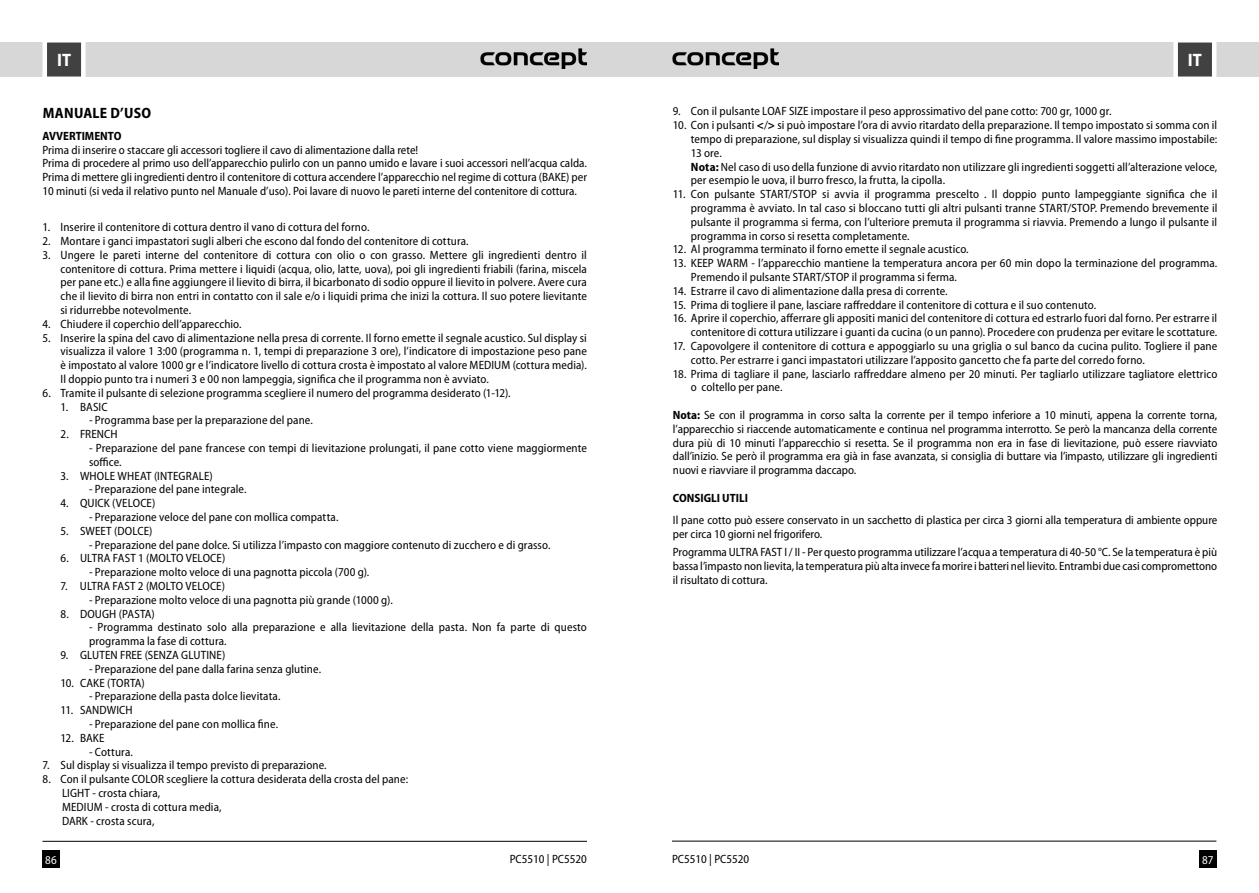
<style>
.page{position:relative;width:1259px;height:893px;background:#fff}
.page>*{position:absolute;margin:0;border:0;box-sizing:border-box;transform-origin:0 0}
.t1{font:700 semi-condensed 18px "Myriad Pro";color:#fff}
.t2{font:700 semi-condensed 15px "Myriad Pro";letter-spacing:.015em;color:#000}
.t3{font:semi-condensed 12px/13.8px "Myriad Pro";letter-spacing:.005em;color:#000}
.t4{font:700 semi-condensed 12px "Myriad Pro";color:#000}
.t5{font:semi-condensed 12px "Myriad Pro";color:#fff}
.s1{font-weight:700}
</style>
<div class="page">
<div style="left:629px;top:43px;width:630px;height:34px;background:#d7d7d7"></div>
<div style="left:0;top:43px;width:629px;height:34px;background:#d7d7d7"></div>
<div style="left:43px;top:850px;width:17px;height:17px;background:#020202"></div>
<div style="left:1199px;top:850px;width:17px;height:17px;background:#020202"></div>
<svg style="left:1171px;top:42px;width:47px;height:35px;background:#757575"></svg>
<svg style="left:40px;top:42px;width:48px;height:35px;background:#777"></svg>
<hr style="left:672px;top:841px;width:544px;height:1px;background:#000">
<hr style="left:43px;top:841px;width:544px;height:1px;background:#000">
<img style="left:480px;top:48px;width:107px;height:21px">
<img style="left:672px;top:48px;width:106px;height:21px">
<h1 class="t1" style="left:57px;top:48px;width:15px">IT</h1>
<h1 class="t1" style="left:1188px;top:48px;width:15px">IT</h1>
<p class="t2" style="left:43px;top:103px;width:110px">MANUALE D’USO</p>
<p class="t4" style="left:43px;top:128px;width:80px">AVVERTIMENTO</p>
<p class="t3" style="left:43px;top:143px;width:546px">Prima di inserire o staccare gli accessori togliere il cavo di alimentazione dalla rete!<br>Prima di procedere al primo uso dell’apparecchio pulirlo con un panno umido e lavare i suoi accessori nell’acqua calda.<br>Prima di mettere gli ingredienti dentro il contenitore di cottura accendere l’apparecchio nel regime di cottura (BAKE) per 10 minuti (si veda il relativo punto nel Manuale d’uso). Poi lavare di nuovo le pareti interne del contenitore di cottura.</p>
<p class="t3" style="left:43px;top:220px;width:328px">1. Inserire il contenitore di cottura dentro il vano di cottura del forno.</p>
<p class="t3" style="left:43px;top:234px;width:428px">2. Montare i ganci impastatori sugli alberi che escono dal fondo del contenitore di cottura.</p>
<p class="t3" style="left:61px;top:248px;width:528px;text-align:justify;text-indent:-18px">3. Ungere le pareti interne del contenitore di cottura con olio o con grasso. Mettere gli ingredienti dentro il contenitore di cottura. Prima mettere i liquidi (acqua, olio, latte, uova), poi gli ingredienti friabili (farina, miscela per pane etc.) e alla fine aggiungere il lievito di birra, il bicarbonato di sodio oppure il lievito in polvere. Avere cura che il lievito di birra non entri in contatto con il sale e/o i liquidi prima che inizi la cottura. Il suo potere lievitante si ridurrebbe notevolmente.</p>
<p class="t3" style="left:43px;top:317px;width:201px">4. Chiudere il coperchio dell’apparecchio.</p>
<p class="t3" style="left:61px;top:330px;width:528px;text-align:justify;text-indent:-18px">5. Inserire la spina del cavo di alimentazione nella presa di corrente. Il forno emette il segnale acustico. Sul display si visualizza il valore 1 3:00 (programma n. 1, tempi di preparazione 3 ore), l’indicatore di impostazione peso pane è impostato al valore 1000 gr e l’indicatore livello di cottura crosta è impostato al valore MEDIUM (cottura media).<br>Il doppio punto tra i numeri 3 e 00 non lampeggia, significa che il programma non è avviato.</p>
<p class="t3" style="left:43px;top:386px;width:469px">6. Tramite il pulsante di selezione programma scegliere il numero del programma desiderato (1-12).</p>
<p class="t3" style="left:61px;top:399px;width:49px">1. BASIC</p>
<p class="t3" style="left:89px;top:413px;width:225px">- Programma base per la preparazione del pane.</p>
<p class="t3" style="left:61px;top:427px;width:59px">2. FRENCH</p>
<p class="t3" style="left:89px;top:441px;width:499px">- Preparazione del pane francese con tempi di lievitazione prolungati, il pane cotto viene maggiormente soffice.</p>
<p class="t3" style="left:61px;top:468px;width:154px">3. WHOLE WHEAT (INTEGRALE)</p>
<p class="t3" style="left:89px;top:482px;width:159px">- Preparazione del pane integrale.</p>
<p class="t3" style="left:61px;top:496px;width:96px">4. QUICK (VELOCE)</p>
<p class="t3" style="left:89px;top:510px;width:251px">- Preparazione veloce del pane con mollica compatta.</p>
<p class="t3" style="left:61px;top:524px;width:93px">5. SWEET (DOLCE)</p>
<p class="t3" style="left:89px;top:537px;width:463px">- Preparazione del pane dolce. Si utilizza l’impasto con maggiore contenuto di zucchero e di grasso.</p>
<p class="t3" style="left:61px;top:551px;width:166px">6. ULTRA FAST 1 (MOLTO VELOCE)</p>
<p class="t3" style="left:89px;top:565px;width:282px">- Preparazione molto veloce di una pagnotta piccola (700 g).</p>
<p class="t3" style="left:61px;top:579px;width:166px">7. ULTRA FAST 2 (MOLTO VELOCE)</p>
<p class="t3" style="left:89px;top:593px;width:305px">- Preparazione molto veloce di una pagnotta più grande (1000 g).</p>
<p class="t3" style="left:61px;top:606px;width:96px">8. DOUGH (PASTA)</p>
<p class="t3" style="left:89px;top:620px;width:499px">- Programma destinato solo alla preparazione e alla lievitazione della pasta. Non fa parte di questo programma la fase di cottura.</p>
<p class="t3" style="left:61px;top:648px;width:166px">9. GLUTEN FREE (SENZA GLUTINE)</p>
<p class="t3" style="left:89px;top:662px;width:234px">- Preparazione del pane dalla farina senza glutine.</p>
<p class="t3" style="left:61px;top:675px;width:86px">10. CAKE (TORTA)</p>
<p class="t3" style="left:89px;top:689px;width:193px">- Preparazione della pasta dolce lievitata.</p>
<p class="t3" style="left:61px;top:703px;width:74px">11. SANDWICH</p>
<p class="t3" style="left:89px;top:717px;width:191px">- Preparazione del pane con mollica fine.</p>
<p class="t3" style="left:61px;top:731px;width:45px">12. BAKE</p>
<p class="t3" style="left:89px;top:744px;width:45px">- Cottura.</p>
<p class="t3" style="left:43px;top:758px;width:286px">7. Sul display si visualizza il tempo previsto di preparazione.</p>
<p class="t3" style="left:62px;top:772px;width:348px;text-indent:-20px">8. Con il pulsante COLOR scegliere la cottura desiderata della crosta del pane:<br>LIGHT - crosta chiara,<br>MEDIUM - crosta di cottura media,<br>DARK - crosta scura,</p>
<p class="t3" style="left:673px;top:104px;width:440px">9. Con il pulsante LOAF SIZE impostare il peso approssimativo del pane cotto: 700 gr, 1000 gr.</p>
<p class="t3" style="left:691px;top:118px;width:528px;text-indent:-18px">10. Con i pulsanti <span class="s1">&lt;</span>/<span class="s1">&gt;</span> si può impostare l’ora di avvio ritardato della preparazione. Il tempo impostato si somma con il tempo di preparazione, sul display si visualizza quindi il tempo di fine programma. Il valore massimo impostabile:<br>13 ore.<br><span class="s1">Nota:</span> Nel caso di uso della funzione di avvio ritardato non utilizzare gli ingredienti soggetti all’alterazione veloce, per esempio le uova, il burro fresco, la frutta, la cipolla.</p>
<p class="t3" style="left:691px;top:187px;width:528px;text-align:justify;text-indent:-18px">11. Con pulsante START/STOP si avvia il programma prescelto . Il doppio punto lampeggiante significa che il programma è avviato. In tal caso si bloccano tutti gli altri pulsanti tranne START/STOP. Premendo brevemente il pulsante il programma si ferma, con l’ulteriore premuta il programma si riavvia. Premendo a lungo il pulsante il programma in corso si resetta completamente.</p>
<p class="t3" style="left:673px;top:242px;width:297px">12. Al programma terminato il forno emette il segnale acustico.</p>
<p class="t3" style="left:691px;top:256px;width:528px;text-indent:-18px">13. KEEP WARM - l’apparecchio mantiene la temperatura ancora per 60 min dopo la terminazione del programma.<br>Premendo il pulsante START/STOP il programma si ferma.</p>
<p class="t3" style="left:673px;top:284px;width:276px">14. Estrarre il cavo di alimentazione dalla presa di corrente.</p>
<p class="t3" style="left:673px;top:297px;width:425px">15. Prima di togliere il pane, lasciare raffreddare il contenitore di cottura e il suo contenuto.</p>
<p class="t3" style="left:673px;top:311px;width:546px;text-align:right">16. Aprire il coperchio, afferrare gli appositi manici del contenitore di cottura ed estrarlo fuori dal forno. Per estrarre il contenitore di cottura utilizzare i guanti da cucina (o un panno). Procedere con prudenza per evitare le scottature.</p>
<p class="t3" style="left:691px;top:339px;width:528px;text-indent:-18px">17. Capovolgere il contenitore di cottura e appoggiarlo su una griglia o sul banco da cucina pulito. Togliere il pane cotto. Per estrarre i ganci impastatori utilizzare l’apposito gancetto che fa parte del corredo forno.</p>
<p class="t3" style="left:691px;top:366px;width:528px;text-indent:-18px">18. Prima di tagliare il pane, lasciarlo raffreddare almeno per 20 minuti. Per tagliarlo utilizzare tagliatore elettrico o coltello per pane.</p>
<p class="t3" style="left:673px;top:408px;width:546px;text-align:justify"><span class="s1">Nota:</span> Se con il programma in corso salta la corrente per il tempo inferiore a 10 minuti, appena la corrente torna, l’apparecchio si riaccende automaticamente e continua nel programma interrotto. Se però la mancanza della corrente dura più di 10 minuti l’apparecchio si resetta. Se il programma non era in fase di lievitazione, può essere riavviato dall’inizio. Se però il programma era già in fase avanzata, si consiglia di buttare via l’impasto, utilizzare gli ingredienti nuovi e riavviare il programma daccapo.</p>
<p class="t4" style="left:673px;top:490px;width:77px">CONSIGLI UTILI</p>
<p class="t3" style="left:673px;top:513px;width:546px">Il pane cotto può essere conservato in un sacchetto di plastica per circa 3 giorni alla temperatura di ambiente oppure per circa 10 giorni nel frigorifero.</p>
<p class="t3" style="left:673px;top:545px;width:546px;text-align:justify">Programma ULTRA FAST I / II - Per questo programma utilizzare l’acqua a temperatura di 40-50 °C. Se la temperatura è più bassa l’impasto non lievita, la temperatura più alta invece fa morire i batteri nel lievito. Entrambi due casi compromettono il risultato di cottura.</p>
<p class="t3" style="left:510px;top:851px;width:79px">PC5510 | PC5520</p>
<p class="t3" style="left:672px;top:851px;width:79px">PC5510 | PC5520</p>
<p class="t5" style="left:45px;top:852px;width:13px">86</p>
<p class="t5" style="left:1202px;top:852px;width:13px">87</p>
</div>
